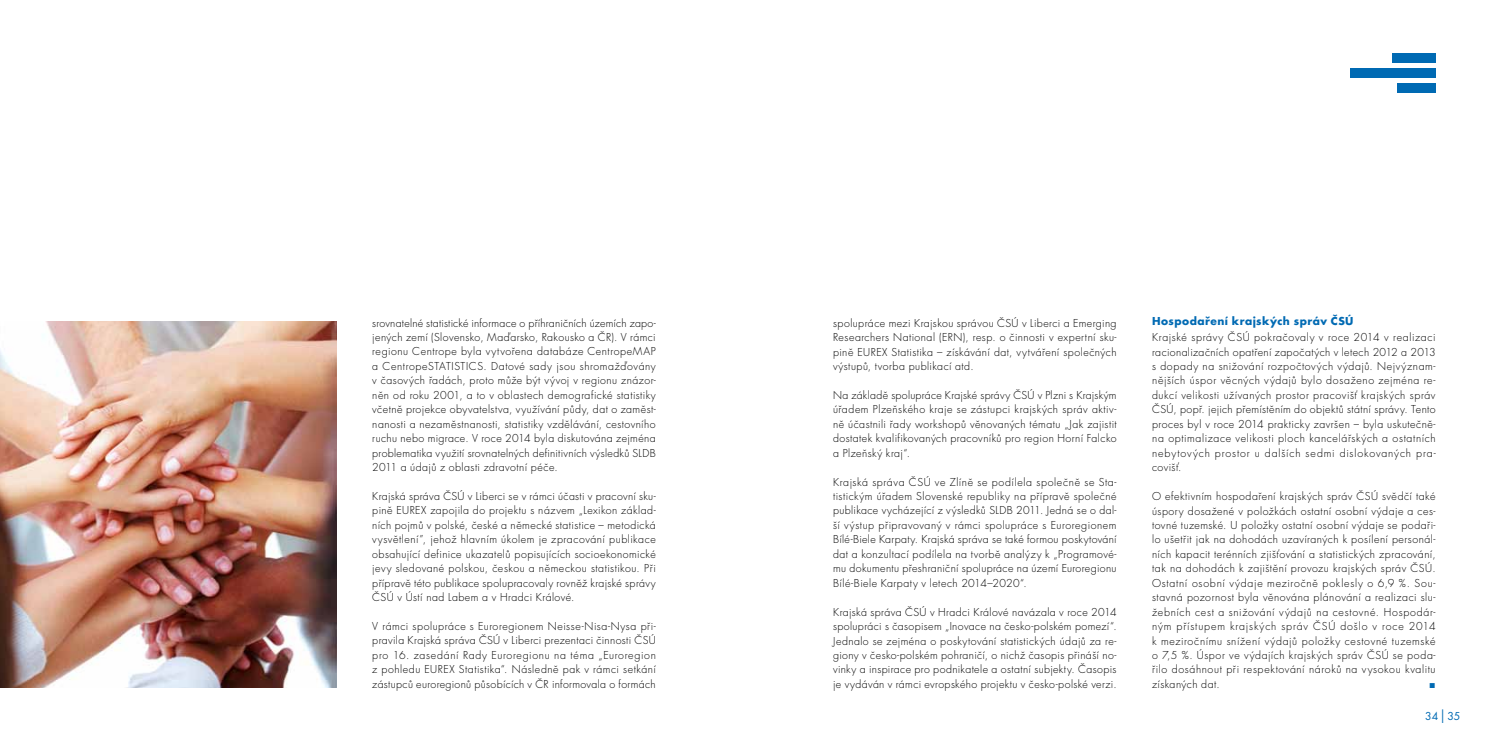
<style>
.page{position:relative;width:1489px;height:745px;background:#fff}
.page>*{position:absolute;margin:0;border:0;box-sizing:border-box;transform-origin:0 0}
.t1{font:10.62px/14.5px "Futura CE Light";letter-spacing:.04em;color:#000;text-align:justify}
.t2{font:700 10.62px "Futura CE";letter-spacing:.045em;color:#006ab3}
.t3{font:10.62px "Futura CE Book";color:#006ab3}
.t4{font:900 10.62px "Arial";color:#006ab3}
.s1{font-size:18px}
</style>
<div class="page">
<div style="left:1392px;top:53px;width:43px;height:10px;background:#006ab3"></div>
<div style="left:1350px;top:68px;width:85px;height:10px;background:#006ab3"></div>
<div style="left:1396px;top:83px;width:39px;height:10px;background:#006ab3"></div>
<img style="left:0;top:321px;width:336px;height:366px">
<p class="t1" style="left:372px;top:316px;width:285px">srovnatelné statistické informace o příhraničních územích zapo&shy;jených zemí (Slovensko, Maďarsko, Rakousko a ČR). V rámci regionu Centrope byla vytvořena databáze CentropeMAP a CentropeSTATISTICS. Datové sady jsou shromažďovány v časových řadách, proto může být vývoj v regionu znázor&shy;něn od roku 2001, a to v oblastech demografické statistiky včetně projekce obyvatelstva, využívání půdy, dat o zaměst&shy;nanosti a nezaměstnanosti, statistiky vzdělávání, cestovního ruchu nebo migrace. V roce 2014 byla diskutována zejména problematika využití srovnatelných definitivních výsledků SLDB 2011 a údajů z oblasti zdravotní péče.</p>
<p class="t1" style="left:372px;top:489px;width:285px">Krajská správa ČSÚ v Liberci se v rámci účasti v pracovní sku&shy;pině EUREX zapojila do projektu s názvem „Lexikon základ&shy;ních pojmů v polské, české a německé statistice – metodická vysvětlení”, jehož hlavním úkolem je zpracování publikace obsahující definice ukazatelů popisujících socioekonomické jevy sledované polskou, českou a německou statistikou. Při přípravě této publikace spolupracovaly rovněž krajské správy ČSÚ v Ústí nad Labem a v Hradci Králové.</p>
<p class="t1" style="left:372px;top:619px;width:285px">V rámci spolupráce s Euroregionem Neisse-Nisa-Nysa při&shy;pravila Krajská správa ČSÚ v Liberci prezentaci činnosti ČSÚ pro 16. zasedání Rady Euroregionu na téma „Euroregion z pohledu EUREX Statistika“. Následně pak v rámci setkání zástupců euroregionů působících v ČR informovala o formách</p>
<p class="t1" style="left:833px;top:316px;width:285px">spolupráce mezi Krajskou správou ČSÚ v Liberci a Emerging Researchers National (ERN), resp. o činnosti v expertní sku&shy;pině EUREX Statistika – získávání dat, vytváření společných výstupů, tvorba publikací atd.</p>
<p class="t1" style="left:833px;top:388px;width:285px">Na základě spolupráce Krajské správy ČSÚ v Plzni s Krajským úřadem Plzeňského kraje se zástupci krajských správ aktiv&shy;ně účastnili řady workshopů věnovaných tématu „Jak zajistit dostatek kvalifikovaných pracovníků pro region Horní Falcko a Plzeňský kraj“.</p>
<p class="t1" style="left:833px;top:475px;width:285px">Krajská správa ČSÚ ve Zlíně se podílela společně se Sta&shy;tistickým úřadem Slovenské republiky na přípravě společné publikace vycházející z výsledků SLDB 2011. Jedná se o dal&shy;ší výstup připravovaný v rámci spolupráce s Euroregionem Bílé-Biele Karpaty. Krajská správa se také formou poskytování dat a konzultací podílela na tvorbě analýzy k „Programové&shy;mu dokumentu přeshraniční spolupráce na území Euroregionu Bílé-Biele Karpaty v letech 2014–2020“.</p>
<p class="t1" style="left:833px;top:605px;width:285px">Krajská správa ČSÚ v Hradci Králové navázala v roce 2014 spolupráci s časopisem „Inovace na česko-polském pomezí“.<br>Jednalo se zejména o poskytování statistických údajů za re&shy;giony v česko-polském pohraničí, o nichž časopis přináší no&shy;vinky a inspirace pro podnikatele a ostatní subjekty. Časopis je vydáván v rámci evropského projektu v česko-polské verzi.</p>
<p class="t2" style="left:1152px;top:314px;width:203px">Hospodaření krajských správ ČSÚ</p>
<p class="t1" style="left:1152px;top:330px;width:285px">Krajské správy ČSÚ pokračovaly v roce 2014 v realizaci racionalizačních opatření započatých v letech 2012 a 2013 s dopady na snižování rozpočtových výdajů. Nejvýznam&shy;nějších úspor věcných výdajů bylo dosaženo zejména re&shy;dukcí velikosti užívaných prostor pracovišť krajských správ ČSÚ, popř. jejich přemístěním do objektů státní správy. Tento proces byl v roce 2014 prakticky završen – byla uskutečně&shy;na optimalizace velikosti ploch kancelářských a ostatních nebytových prostor u dalších sedmi dislokovaných pra&shy;covišť.</p>
<p class="t1" style="left:1152px;top:489px;width:285px">O efektivním hospodaření krajských správ ČSÚ svědčí také úspory dosažené v položkách ostatní osobní výdaje a ces&shy;tovné tuzemské. U položky ostatní osobní výdaje se podaři&shy;lo ušetřit jak na dohodách uzavíraných k posílení personál&shy;ních kapacit terénních zjišťování a statistických zpracování, tak na dohodách k zajištění provozu krajských správ ČSÚ.<br>Ostatní osobní výdaje meziročně poklesly o 6,9 %. Sou&shy;stavná pozornost byla věnována plánování a realizaci slu&shy;žebních cest a snižování výdajů na cestovné. Hospodár&shy;ným přístupem krajských správ ČSÚ došlo v roce 2014 k meziročnímu snížení výdajů položky cestovné tuzemské o 7,5 %. Úspor ve výdajích krajských správ ČSÚ se poda&shy;řilo dosáhnout při respektování nároků na vysokou kvalitu získaných dat.</p>
<p class="t4" style="left:1429px;top:676px;width:8px">■</p>
<p class="t3" style="left:1425px;top:709px;width:37px">34 <span class="s1">I</span> 35</p>
</div>
